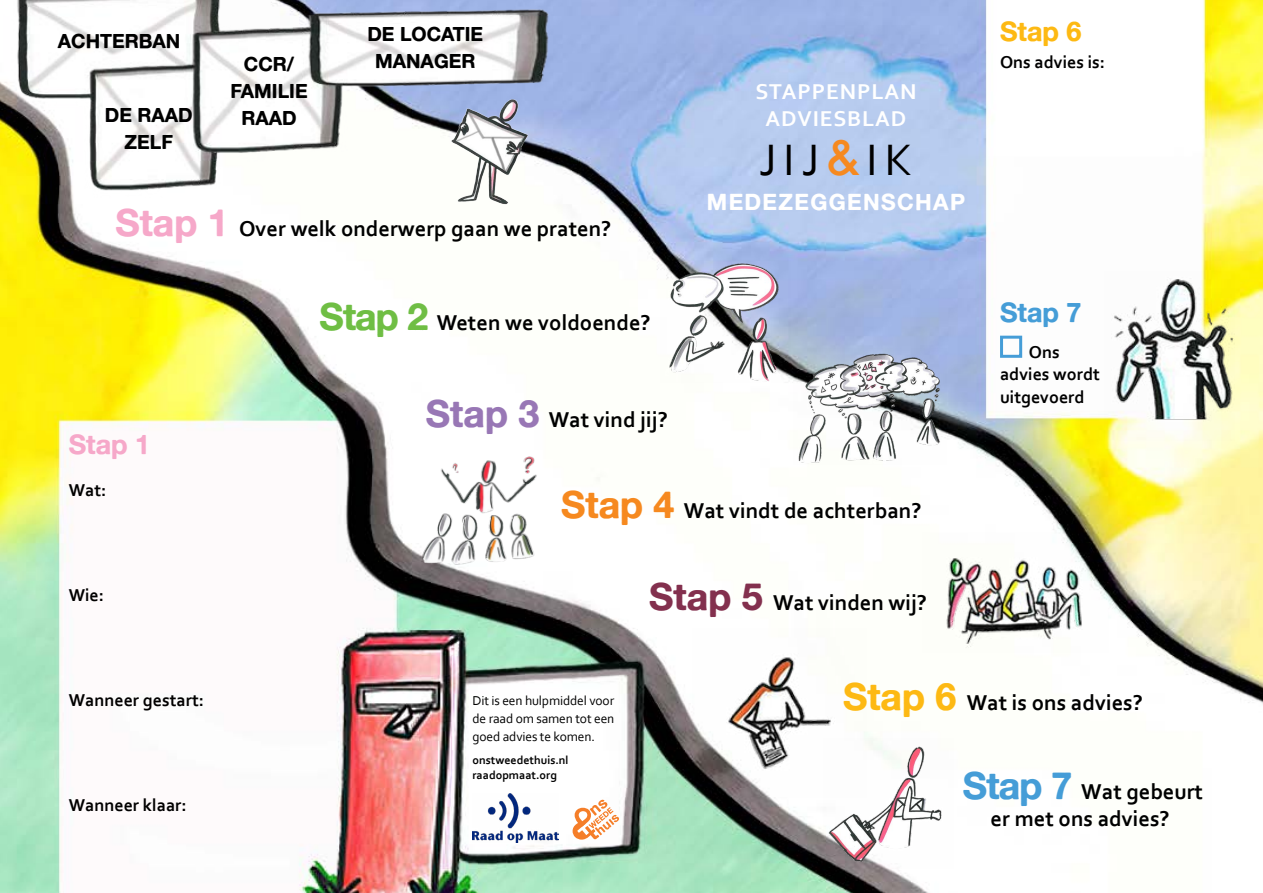
<style>
.page{position:relative;width:1263px;height:893px;background:#fff}
.page>*{position:absolute;margin:0;border:0;box-sizing:border-box;transform-origin:0 0}
.t1{font:46.05px "Corbel";color:#000}
.t2{font:27px "Alte Haas Grotesk Bold";color:#459dd7}
.t3{font:27px "Alte Haas Grotesk Bold";color:#fdb913}
.t4{font:27px "Alte Haas Grotesk Bold";color:#f6a8c9}
.t5{font:700 22.5px/27px "Corbel";color:#000;text-align:center}
.t6{font:700 22.5px/27px "Corbel";letter-spacing:.04em;color:#fff;text-align:center}
.t7{font:22.5px "Alte Haas Grotesk Bold";letter-spacing:.06em;color:#fff}
.t8{font:19.5px/27px "Alte Haas Grotesk Bold";color:#000;text-align:center}
.t9{font:700 18px "Corbel";color:#010000}
.t10{font:700 18px/22.5px "Corbel";color:#000}
.t11{font:13.5px/18px "Corbel";letter-spacing:-.01em;color:#000;text-align:justify}
.t12{font:700 12px/15px "Corbel";color:#000}
.s1{font-family:"Alte Haas Grotesk Bold";font-weight:400;font-size:37.5px;color:#f6a8c9}
.s2{font-family:"Alte Haas Grotesk Bold";font-weight:400;font-size:37.5px;color:#6fbe44}
.s3{font-family:"Futura";font-weight:500;color:#f6891f}
.s4{font-family:"Alte Haas Grotesk Bold";font-weight:400;font-size:37.5px;color:#9877b5}
.s5{font-family:"Alte Haas Grotesk Bold";font-weight:400;font-size:37.5px;color:#f6891f}
.s6{font-family:"Alte Haas Grotesk Bold";font-weight:400;font-size:37.5px;color:#83304e}
.s7{font-family:"Alte Haas Grotesk Bold";font-weight:400;font-size:37.5px;color:#fdb913}
.s8{font-family:"Alte Haas Grotesk Bold";font-weight:400;font-size:37.5px;color:#459dd7}
</style>
<div class="page">
<img style="left:0;top:0;width:1263px;height:893px">
<img style="left:4px;top:0;width:562px;height:204px">
<img style="left:415px;top:451px;width:131px;height:119px">
<img style="left:660px;top:260px;width:130px;height:123px">
<img style="left:824px;top:739px;width:130px;height:130px">
<img style="left:794px;top:348px;width:153px;height:116px">
<img style="left:1105px;top:271px;width:129px;height:169px">
<img style="left:922px;top:533px;width:186px;height:120px">
<img style="left:692px;top:628px;width:174px;height:170px">
<div style="left:1000px;top:336px;width:22px;height:22px;border:3px solid #459dd7"></div>
<img style="left:442px;top:83px;width:94px;height:133px">
<svg style="left:573px;top:800px;width:46px;height:40px"></svg>
<img style="left:473px;top:794px;width:85px;height:48px">
<p class="t8" style="left:58px;top:27px;width:124px">ACHTERBAN</p>
<p class="t8" style="left:367px;top:20px;width:117px">DE LOCATIE<br>MANAGER</p>
<p class="t8" style="left:230px;top:50px;width:79px">CCR/<br>FAMILIE<br>RAAD</p>
<p class="t8" style="left:105px;top:101px;width:89px">DE RAAD<br>ZELF</p>
<p class="t5" style="left:115px;top:215px;width:497px"><span class="s1">Stap 1</span> Over welk onderwerp gaan we praten?</p>
<p class="t5" style="left:320px;top:308px;width:332px"><span class="s2">Stap 2</span> Weten we voldoende?</p>
<p class="t6" style="left:755px;top:77px;width:163px">STAPPENPLAN<br>ADVIESBLAD</p>
<h1 class="t1" style="left:759px;top:131px;width:155px">JIJ<span class="s3">&amp;</span>IK</h1>
<p class="t7" style="left:707px;top:188px;width:260px">MEDEZEGGENSCHAP</p>
<p class="t4" style="left:69px;top:427px;width:83px">Stap 1</p>
<p class="t9" style="left:69px;top:479px;width:39px">Wat:</p>
<p class="t9" style="left:69px;top:584px;width:37px">Wie:</p>
<p class="t5" style="left:426px;top:406px;width:243px"><span class="s4">Stap 3</span> Wat vind jij?</p>
<p class="t5" style="left:561px;top:497px;width:362px"><span class="s5">Stap 4</span> Wat vindt de achterban?</p>
<p class="t5" style="left:649px;top:589px;width:279px"><span class="s6">Stap 5</span> Wat vinden wij?</p>
<p class="t3" style="left:1000px;top:15px;width:83px">Stap 6</p>
<p class="t9" style="left:1000px;top:51px;width:107px">Ons advies is:</p>
<p class="t2" style="left:1000px;top:295px;width:83px">Stap 7</p>
<p class="t10" style="left:1000px;top:340px;width:101px;text-indent:29px">Ons advies wordt uitgevoerd</p>
<p class="t9" style="left:69px;top:689px;width:137px">Wanneer gestart:</p>
<p class="t9" style="left:69px;top:793px;width:120px">Wanneer klaar:</p>
<p class="t11" style="left:472px;top:691px;width:143px">Dit is een hulpmiddel voor de raad om samen tot een goed advies te komen.</p>
<p class="t12" style="left:472px;top:752px;width:98px">onstweedethuis.nl raadopmaat.org</p>
<p class="t5" style="left:843px;top:688px;width:301px"><span class="s7">Stap 6</span> Wat is ons advies?</p>
<p class="t5" style="left:963px;top:777px;width:242px"><span class="s8">Stap 7</span> Wat gebeurt er met ons advies?</p>
</div>
